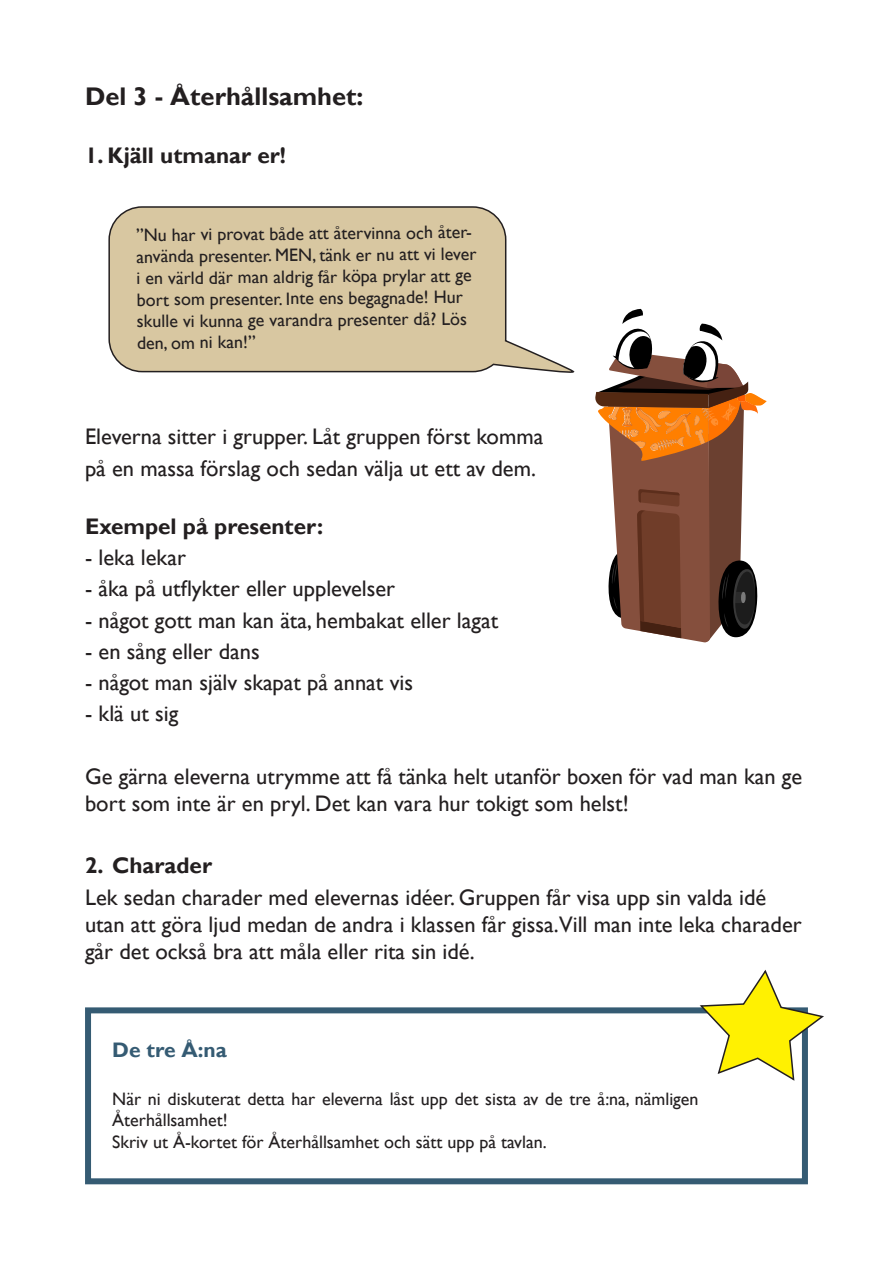
<style>
.page{position:relative;width:893px;height:1263px;background:#fff}
.page>*{position:absolute;margin:0;border:0;box-sizing:border-box;transform-origin:0 0}
.Storrubrik{font:700 25.5px "Gill Sans";color:#231f20}
.Storrubrik-2{font:22.5px/27px "Gill Sans";color:#231f20}
.Storrubrik-3{font:700 22.5px "Gill Sans";color:#231f20}
.Mellanrubrik_1{font:700 21px "Gill Sans";color:#355b73}
.Storrubrik-4{font:18px/21.8px "Gill Sans";letter-spacing:-.01em;color:#231f20}
.Brödtext{font:18px/21.6px "Gill Sans";color:#231f20}
</style>
<div class="page">
<img style="left:758px;top:396px;width:9px;height:10px">
<svg style="left:595px;top:309px;width:163px;height:334px"></svg>
<div style="left:85px;top:1007px;width:723px;height:177px;border:6px solid #355b73"></div>
<svg style="left:108px;top:206px;width:467px;height:167px;background:#d9cbac"></svg>
<svg style="left:698px;top:969px;width:126px;height:113px"></svg>
<p class="Storrubrik" style="left:85px;top:81px;width:280px">Del 3 - Återhållsamhet:</p>
<p class="Storrubrik-3" style="left:85px;top:142px;width:202px">1. Kjäll utmanar er!</p>
<p class="Storrubrik-4" style="left:136px;top:223px;width:342px">”Nu har vi provat både att återvinna och åter&shy;använda presenter. MEN, tänk er nu att vi lever i en värld där man aldrig får köpa prylar att ge bort som presenter. Inte ens begagnade! Hur skulle vi kunna ge varandra presenter då? Lös den, om ni kan!”</p>
<p class="Storrubrik-2" style="left:85px;top:424px;width:460px">Eleverna sitter i grupper. Låt gruppen först komma</p>
<p class="Storrubrik-2" style="left:85px;top:455px;width:452px">på en massa förslag och sedan välja ut ett av dem.</p>
<p class="Storrubrik-3" style="left:85px;top:513px;width:240px">Exempel på presenter:</p>
<p class="Storrubrik-2" style="left:85px;top:544px;width:102px">- leka lekar</p>
<p class="Storrubrik-2" style="left:85px;top:576px;width:312px">- åka på utflykter eller upplevelser</p>
<p class="Storrubrik-2" style="left:85px;top:607px;width:415px">- något gott man kan äta, hembakat eller lagat</p>
<p class="Storrubrik-2" style="left:85px;top:638px;width:176px">- en sång eller dans</p>
<p class="Storrubrik-2" style="left:85px;top:669px;width:330px">- något man själv skapat på annat vis</p>
<p class="Storrubrik-2" style="left:85px;top:701px;width:95px">- klä ut sig</p>
<p class="Storrubrik-2" style="left:85px;top:763px;width:719px">Ge gärna eleverna utrymme att få tänka helt utanför boxen för vad man kan ge bort som inte är en pryl. Det kan vara hur tokigt som helst!</p>
<p class="Storrubrik-3" style="left:85px;top:852px;width:129px">2. Charader</p>
<p class="Storrubrik-2" style="left:85px;top:884px;width:718px">Lek sedan charader med elevernas idéer. Gruppen får visa upp sin valda idé utan att göra ljud medan de andra i klassen får gissa.Vill man inte leka charader går det också bra att måla eller rita sin idé.</p>
<p class="Mellanrubrik_1" style="left:112px;top:1037px;width:116px">De tre Å:na</p>
<p class="Brödtext" style="left:112px;top:1088px;width:588px">När ni diskuterat detta har eleverna låst upp det sista av de tre å:na, nämligen<br>Återhållsamhet!</p>
<p class="Brödtext" style="left:112px;top:1131px;width:436px">Skriv ut Å-kortet för Återhållsamhet och sätt upp på tavlan.</p>
</div>
